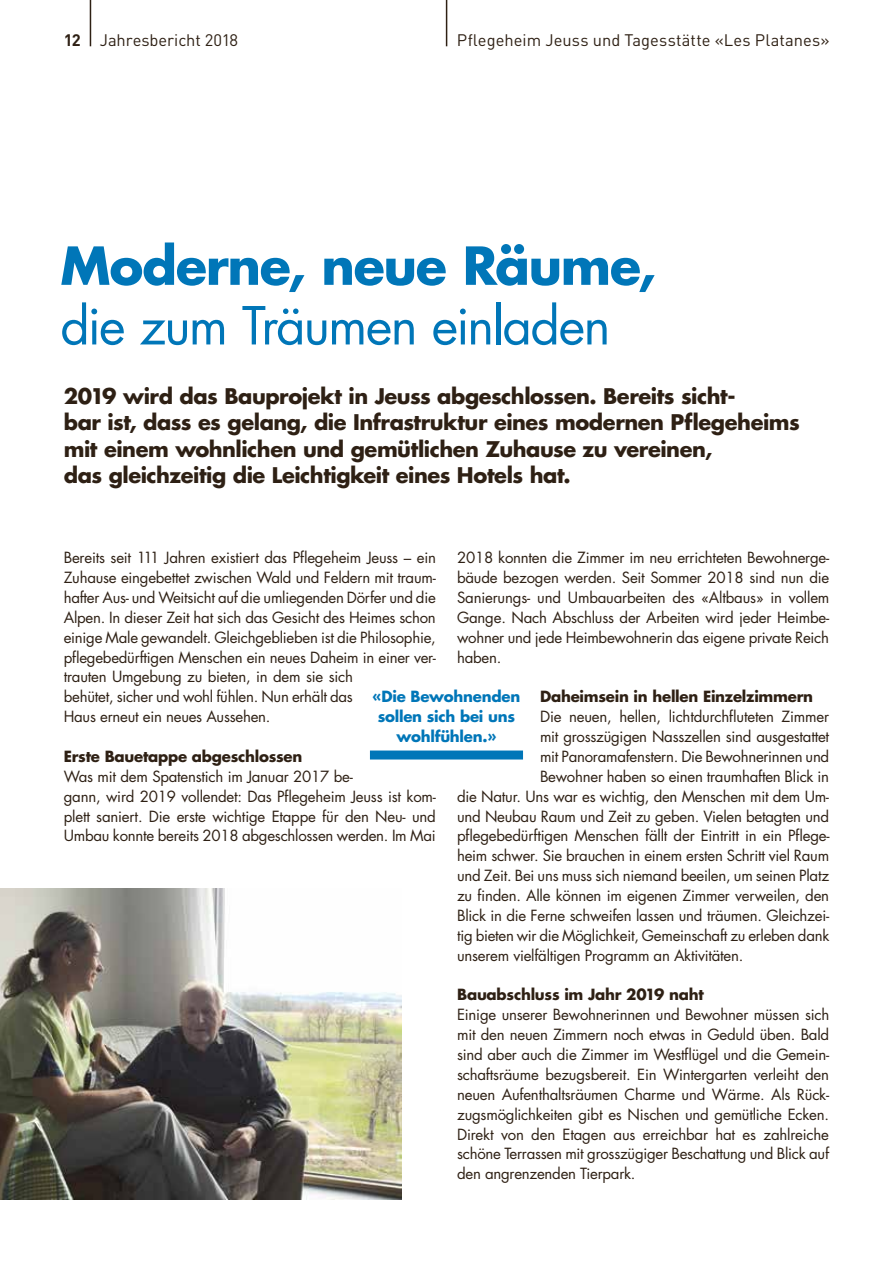
<style>
.page{position:relative;width:893px;height:1263px;background:#fff}
.page>*{position:absolute;margin:0;border:0;box-sizing:border-box;transform-origin:0 0}
.t1{font:51px "Futura LT";letter-spacing:-.035em;color:#0076b8}
.t2{font:700 51px "Futura LT";letter-spacing:-.025em;color:#0076b8}
.t3{font:700 21px/26.2px "Futura LT";letter-spacing:-.02em;color:#2e2014}
.t4{font:16.5px "DIN Pro";letter-spacing:.005em;color:#2e2014}
.t5{font:15px/19.8px "Futura LT";letter-spacing:-.015em;color:#2e2014}
.t6{font:700 15px "Futura LT";letter-spacing:-.015em;color:#2e2014}
.t7{font:700 15px/19.8px "Futura LT";letter-spacing:-.015em;color:#0076b8;text-align:center}
.s1{font-weight:700}
</style>
<div class="page">
<hr style="left:90px;top:0;width:1px;height:46px;background:#2e2014">
<hr style="left:446px;top:0;width:1px;height:46px;background:#2e2014">
<img style="left:0;top:889px;width:402px;height:310px">
<div style="left:370px;top:750px;width:153px;height:9px;background:#0076b8"></div>
<p class="t4" style="left:64px;top:30px;width:176px"><span class="s1">12</span> Jahresbericht 2018</p>
<p class="t4" style="left:457px;top:30px;width:374px">Pflegeheim Jeuss und Tagesstätte «Les Platanes»</p>
<h1 class="t2" style="left:60px;top:232px;width:597px">Moderne, neue Räume,</h1>
<h1 class="t1" style="left:60px;top:293px;width:552px">die zum Träumen einladen</h1>
<p class="t3" style="left:64px;top:383px;width:738px">2019 wird das Bauprojekt in Jeuss abgeschlossen. Bereits sicht-<br>bar ist, dass es gelang, die Infrastruktur eines modernen Pflegeheims mit einem wohnlichen und gemütlichen Zuhause zu vereinen,<br>das gleichzeitig die Leichtigkeit eines Hotels hat.</p>
<p class="t5" style="left:64px;top:548px;width:374px">Bereits seit 111 Jahren existiert das Pflegeheim Jeuss – ein Zuhause eingebettet zwischen Wald und Feldern mit traum&shy;hafter Aus- und Weitsicht auf die umliegenden Dörfer und die Alpen. In dieser Zeit hat sich das Gesicht des Heimes schon einige Male gewandelt. Gleichgeblieben ist die Philosophie, pflegebedürftigen Menschen ein neues Daheim in einer ver&shy;trauten Umgebung zu bieten, in dem sie sich<br>behütet, sicher und wohl fühlen. Nun erhält das<br>Haus erneut ein neues Aussehen.</p>
<p class="t6" style="left:64px;top:746px;width:240px">Erste Bauetappe abgeschlossen</p>
<p class="t5" style="left:64px;top:766px;width:374px">Was mit dem Spatenstich im Januar 2017 be-<br>gann, wird 2019 vollendet: Das Pflegeheim Jeuss ist kom&shy;plett saniert. Die erste wichtige Etappe für den Neu- und Umbau konnte bereits 2018 abgeschlossen werden. Im Mai</p>
<p class="t5" style="left:457px;top:548px;width:374px;text-align:justify">2018 konnten die Zimmer im neu errichteten Bewohnerge&shy;bäude bezogen werden. Seit Sommer 2018 sind nun die Sanierungs- und Umbauarbeiten des «Altbaus» in vollem Gange. Nach Abschluss der Arbeiten wird jeder Heimbe&shy;wohner und jede Heimbewohnerin das eigene private Reich haben.</p>
<p class="t6" style="left:540px;top:687px;width:275px">Daheimsein in hellen Einzelzimmern</p>
<p class="t5" style="left:540px;top:707px;width:291px">Die neuen, hellen, lichtdurchfluteten Zimmer</p>
<p class="t5" style="left:540px;top:727px;width:291px">mit grosszügigen Nasszellen sind ausgestattet</p>
<p class="t5" style="left:540px;top:747px;width:291px">mit Panoramafenstern. Die Bewohnerinnen und</p>
<p class="t5" style="left:540px;top:766px;width:291px">Bewohner haben so einen traumhaften Blick in</p>
<p class="t5" style="left:457px;top:786px;width:373px">die Natur. Uns war es wichtig, den Menschen mit dem Um-</p>
<p class="t5" style="left:457px;top:806px;width:373px">und Neubau Raum und Zeit zu geben. Vielen betagten und</p>
<p class="t5" style="left:457px;top:826px;width:374px">pflegebedürftigen Menschen fällt der Eintritt in ein Pflege-</p>
<p class="t5" style="left:457px;top:846px;width:374px">heim schwer. Sie brauchen in einem ersten Schritt viel Raum</p>
<p class="t5" style="left:457px;top:866px;width:373px">und Zeit. Bei uns muss sich niemand beeilen, um seinen Platz</p>
<p class="t5" style="left:457px;top:886px;width:373px">zu finden. Alle können im eigenen Zimmer verweilen, den</p>
<p class="t5" style="left:457px;top:906px;width:374px">Blick in die Ferne schweifen lassen und träumen. Gleichzei-</p>
<p class="t5" style="left:457px;top:925px;width:374px">tig bieten wir die Möglichkeit, Gemeinschaft zu erleben dank</p>
<p class="t5" style="left:457px;top:945px;width:288px">unserem vielfältigen Programm an Aktivitäten.</p>
<p class="t6" style="left:457px;top:985px;width:248px">Bauabschluss im Jahr 2019 naht</p>
<p class="t5" style="left:457px;top:1005px;width:374px;text-align:justify">Einige unserer Bewohnerinnen und Bewohner müssen sich mit den neuen Zimmern noch etwas in Geduld üben. Bald sind aber auch die Zimmer im Westflügel und die Gemein&shy;schaftsräume bezugsbereit. Ein Wintergarten verleiht den neuen Aufenthaltsräumen Charme und Wärme. Als Rück&shy;zugsmöglichkeiten gibt es Nischen und gemütliche Ecken.<br>Direkt von den Etagen aus erreichbar hat es zahlreiche schöne Terrassen mit grosszügiger Beschattung und Blick auf den angrenzenden Tierpark.</p>
<p class="t7" style="left:373px;top:686px;width:149px">«Die Bewohnenden sollen sich bei uns wohlfühlen.»</p>
</div>
